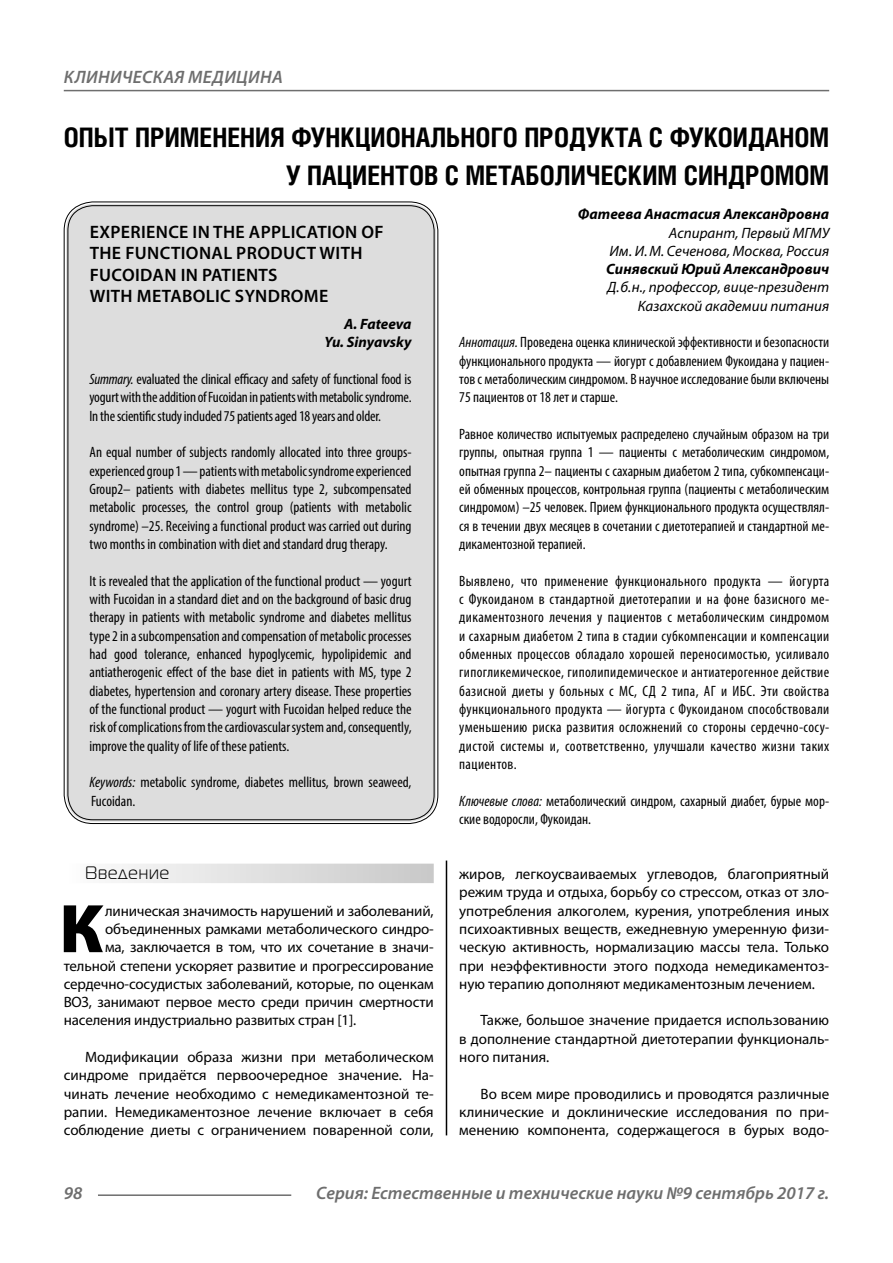
<style>
.page{position:relative;width:893px;height:1263px;background:#fff}
.page>*{position:absolute;margin:0;border:0;box-sizing:border-box;transform-origin:0 0}
.Bukvica{font:900 69.3px "Myriad Pro";color:#000}
.Header{font:700 27px/37.5px "Helios Cond";color:#000;text-align:right}
.Header-eng{font:600 18px/21.6px "Myriad Pro";letter-spacing:.02em;color:#000}
.t1{font:italic 600 18px "Myriad Pro";color:#6e6e6e}
.t2{font:italic 600 18px "Myriad Pro";letter-spacing:.02em;color:#6e6e6e}
.Subheader{font:18px "Magistral C";letter-spacing:.05em;color:#000}
.Annotation-rus{font:condensed 15px/18.3px "Myriad Pro";color:#000;text-align:justify}
.Annotation-eng{font:condensed 15px/18.3px "Myriad Pro";color:#000;text-align:justify}
.Normal{font:15px/18.3px "Myriad Pro";color:#000;text-align:justify}
.Bukvica-2{font:15px "Myriad Pro";letter-spacing:-.01em;color:#000}
.Author-doc{font:italic 15px/18.3px "Myriad Pro";color:#000;text-align:right}
.Author{font:italic 700 15px "Myriad Pro";color:#000}
.Author-eng{font:italic 700 15px "Myriad Pro";letter-spacing:-.005em;color:#000}
.s1{font-style:italic}
</style>
<div class="page">
<hr style="left:98px;top:1194px;width:193px;height:2px;background:#6e6e6e">
<hr style="left:64px;top:90px;width:765px;height:1px;background:#6e6e6e">
<div style="left:64px;top:864px;width:370px;height:19px;background:linear-gradient(to right,#fdfdfd,#c8c8c8)"></div>
<div style="left:66px;top:204px;width:370px;height:618px;background:#ddd;border-radius:27px"></div>
<hr style="left:446px;top:860px;width:1px;height:275px;background:#000">
<p class="t2" style="left:64px;top:66px;width:220px">КЛИНИЧЕСКАЯ МЕДИЦИНА</p>
<p class="Header" style="left:64px;top:118px;width:767px">ОПЫТ ПРИМЕНЕНИЯ ФУНКЦИОНАЛЬНОГО ПРОДУКТА С ФУКОИДАНОМ<br>У ПАЦИЕНТОВ С МЕТАБОЛИЧЕСКИМ СИНДРОМОМ</p>
<p class="Author" style="left:578px;top:204px;width:253px">Фатеева Анастасия Александровна</p>
<p class="Author-doc" style="left:609px;top:223px;width:221px">Аспирант, Первый МГМУ<br>Им. И.М. Сеченова, Москва, Россия</p>
<p class="Author" style="left:606px;top:259px;width:224px">Синявский Юрий Александрович</p>
<p class="Author-doc" style="left:607px;top:278px;width:223px">Д.б.н., профессор, вице-президент<br>Казахской академии питания</p>
<p class="Annotation-rus" style="left:459px;top:333px;width:371px"><span class="s1">Аннотация.</span> Проведена оценка клинической эффективности и безопасности функционального продукта — йогурт с добавлением Фукоидана у пациен&shy;тов с метаболическим синдромом. В научное исследование были включены 75 пациентов от 18 лет и старше.</p>
<p class="Annotation-rus" style="left:459px;top:425px;width:371px">Равное количество испытуемых распределено случайным образом на три группы, опытная группа 1 — пациенты с метаболическим синдромом, опытная группа 2– пациенты с сахарным диабетом 2 типа, субкомпенсаци&shy;ей обменных процессов, контрольная группа (пациенты с метаболическим синдромом) –25 человек. Прием функционального продукта осуществлял&shy;ся в течении двух месяцев в сочетании с диетотерапией и стандартной ме&shy;дикаментозной терапией.</p>
<p class="Annotation-rus" style="left:459px;top:571px;width:371px">Выявлено, что применение функционального продукта — йогурта с Фукоиданом в стандартной диетотерапии и на фоне базисного ме&shy;дикаментозного лечения у пациентов с метаболическим синдромом и сахарным диабетом 2 типа в стадии субкомпенсации и компенсации обменных процессов обладало хорошей переносимостью, усиливало гипогликемическое, гиполипидемическое и антиатерогенное действие базисной диеты у больных с МС, СД 2 типа, АГ и ИБС. Эти свойства функционального продукта — йогурта с Фукоиданом способствовали уменьшению риска развития осложнений со стороны сердечно-сосу&shy;дистой системы и, соответственно, улучшали качество жизни таких пациентов.</p>
<p class="Annotation-rus" style="left:459px;top:791px;width:371px"><span class="s1">Ключевые слова:</span> метаболический синдром, сахарный диабет, бурые мор&shy;ские водоросли, Фукоидан.</p>
<p class="Subheader" style="left:85px;top:863px;width:86px">Введение</p>
<p class="Bukvica" style="left:59px;top:882px;width:45px">К</p>
<p class="Bukvica-2" style="left:105px;top:901px;width:330px">линическая значимость нарушений и заболеваний,</p>
<p class="Header-eng" style="left:90px;top:220px;width:295px">EXPERIENCE IN THE APPLICATION OF<br>THE FUNCTIONAL PRODUCT WITH<br>FUCOIDAN IN PATIENTS<br>WITH METABOLIC SYNDROME</p>
<p class="Author-eng" style="left:344px;top:314px;width:69px">A. Fateeva</p>
<p class="Author-eng" style="left:325px;top:333px;width:88px">Yu. Sinyavsky</p>
<p class="Annotation-eng" style="left:90px;top:370px;width:324px"><span class="s1">Summary.</span> evaluated the clinical efficacy and safety of functional food is yogurt with the addition of Fucoidan in patients with metabolic syndrome.<br>In the scientific study included 75 patients aged 18 years and older.</p>
<p class="Annotation-eng" style="left:90px;top:443px;width:324px">An equal number of subjects randomly allocated into three groups&shy;experienced group 1 — patients with metabolic syndrome experienced Group2– patients with diabetes mellitus type 2, subcompensated metabolic processes, the control group (patients with metabolic syndrome) –25. Receiving a functional product was carried out during two months in combination with diet and standard drug therapy.</p>
<p class="Annotation-eng" style="left:90px;top:571px;width:324px">It is revealed that the application of the functional product — yogurt with Fucoidan in a standard diet and on the background of basic drug therapy in patients with metabolic syndrome and diabetes mellitus type 2 in a subcompensation and compensation of metabolic processes had good tolerance, enhanced hypoglycemic, hypolipidemic and antiatherogenic effect of the base diet in patients with MS, type 2 diabetes, hypertension and coronary artery disease. These properties of the functional product — yogurt with Fucoidan helped reduce the risk of complications from the cardiovascular system and, consequently, improve the quality of life of these patients.</p>
<p class="Annotation-eng" style="left:90px;top:773px;width:323px"><span class="s1">Keywords:</span> metabolic syndrome, diabetes mellitus, brown seaweed,<br>Fucoidan.</p>
<p class="Normal" style="left:459px;top:864px;width:371px">жиров, легкоусваиваемых углеводов, благоприятный режим труда и отдыха, борьбу со стрессом, отказ от зло&shy;употребления алкоголем, курения, употребления иных психоактивных веществ, ежедневную умеренную физи&shy;ческую активность, нормализацию массы тела. Только при неэффективности этого подхода немедикаментоз&shy;ную терапию дополняют медикаментозным лечением.</p>
<p class="Normal" style="left:459px;top:1011px;width:371px;text-indent:21px">Также, большое значение придается использованию в дополнение стандартной диетотерапии функциональ&shy;ного питания.</p>
<p class="Normal" style="left:459px;top:1084px;width:371px;text-indent:21px">Во всем мире проводились и проводятся различные клинические и доклинические исследования по при&shy;менению компонента, содержащегося в бурых водо-</p>
<p class="Bukvica-2" style="left:105px;top:919px;width:330px">объединенных рамками метаболического синдро-</p>
<p class="Bukvica-2" style="left:105px;top:938px;width:330px">ма, заключается в том, что их сочетание в значи-</p>
<p class="Bukvica-2" style="left:64px;top:956px;width:371px">тельной степени ускоряет развитие и прогрессирование</p>
<p class="Bukvica-2" style="left:64px;top:974px;width:371px">сердечно-сосудистых заболеваний, которые, по оценкам</p>
<p class="Bukvica-2" style="left:64px;top:993px;width:371px">ВОЗ, занимают первое место среди причин смертности</p>
<p class="Bukvica-2" style="left:64px;top:1011px;width:294px">населения индустриально развитых стран [1].</p>
<p class="Normal" style="left:64px;top:1048px;width:371px;text-indent:21px">Модификации образа жизни при метаболическом синдроме придаётся первоочередное значение. На&shy;чинать лечение необходимо с немедикаментозной те&shy;рапии. Немедикаментозное лечение включает в себя соблюдение диеты с ограничением поваренной соли,</p>
<p class="t1" style="left:64px;top:1182px;width:20px">98</p>
<p class="t1" style="left:316px;top:1182px;width:514px">Серия: Естественные и технические науки №9 сентябрь 2017 г.</p>
</div>
